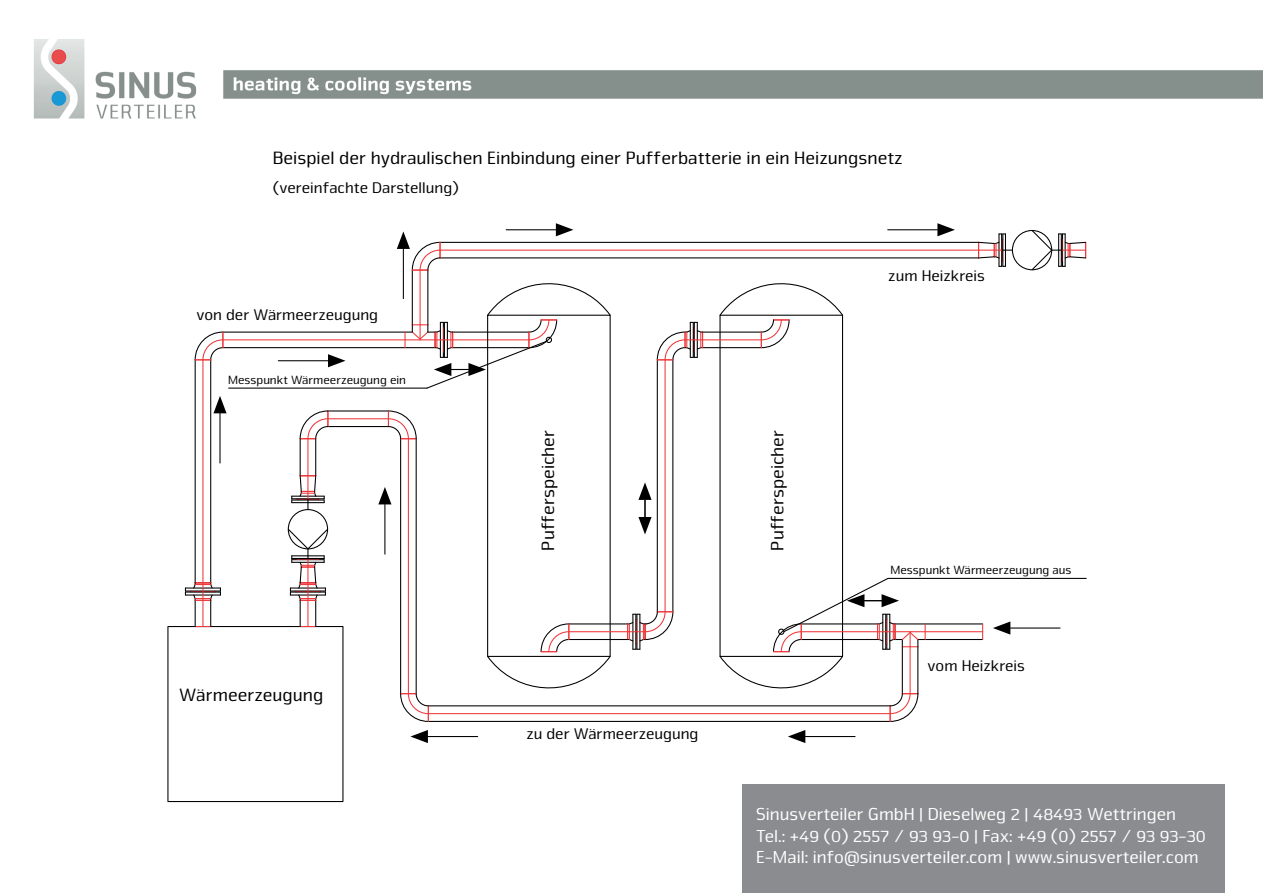
<style>
.page{position:relative;width:1263px;height:893px;background:#fff}
.page>*{position:absolute;margin:0;border:0;box-sizing:border-box;transform-origin:0 0}
.t1{font:18.6px "Nuri";color:#000001}
.t2{font:18px/21.6px "Nuri";color:#fff}
.t3{font:16.05px "Nuri";color:#000001}
.t4{font:12.3px "Nuri";color:#000001}
</style>
<div class="page">
<div style="left:167px;top:626px;width:176px;height:176px;border:1px solid #000001"></div>
<div style="left:1012px;top:230px;width:40px;height:40px;border:1px solid #000001;border-radius:50%"></div>
<svg style="left:1030px;top:230px;width:57px;height:41px"></svg>
<hr style="left:888px;top:578px;width:198px;height:1px;background:#000001">
<svg style="left:410px;top:730px;width:18px;height:13px"></svg>
<hr style="left:428px;top:736px;width:50px;height:1px;background:#000001">
<svg style="left:788px;top:730px;width:17px;height:13px"></svg>
<hr style="left:805px;top:736px;width:50px;height:1px;background:#000001">
<hr style="left:1010px;top:627px;width:50px;height:2px;background:#000001">
<svg style="left:185px;top:223px;width:827px;height:499px"></svg>
<img style="left:33px;top:39px;width:1230px;height:80px">
<div style="left:742px;top:785px;width:482px;height:108px;background:#8a8c8f"></div>
<p class="t1" style="left:273px;top:147px;width:631px">Beispiel der hydraulischen Einbindung einer Pufferbatterie in ein Heizungsnetz</p>
<p class="t3" style="left:273px;top:178px;width:188px">(vereinfachte Darstellung)</p>
<p class="t3" style="left:196px;top:306px;width:183px">von der Wärmeerzeugung</p>
<p class="t4" style="left:228px;top:373px;width:179px">Messpunkt Wärmeerzeugung ein</p>
<p class="t1" style="left:179px;top:684px;width:145px">Wärmeerzeugung</p>
<p class="t1" style="left:538px;top:551px;width:122px;rotate:-90deg">Pufferspeicher</p>
<p class="t1" style="left:767px;top:551px;width:122px;rotate:-90deg">Pufferspeicher</p>
<p class="t3" style="left:526px;top:725px;width:174px">zu der Wärmeerzeugung</p>
<p class="t3" style="left:888px;top:266px;width:98px">zum Heizkreis</p>
<p class="t4" style="left:890px;top:563px;width:183px">Messpunkt Wärmeerzeugung aus</p>
<p class="t3" style="left:927px;top:656px;width:99px">vom Heizkreis</p>
<p class="t2" style="left:756px;top:803px;width:451px">Sinusverteiler GmbH | Dieselweg 2 | 48493 Wettringen<br>Tel.: +49 (0) 2557 / 93 93-0 | Fax: +49 (0) 2557 / 93 93-30<br>E-Mail: info@sinusverteiler.com | www.sinusverteiler.com</p>
</div>
